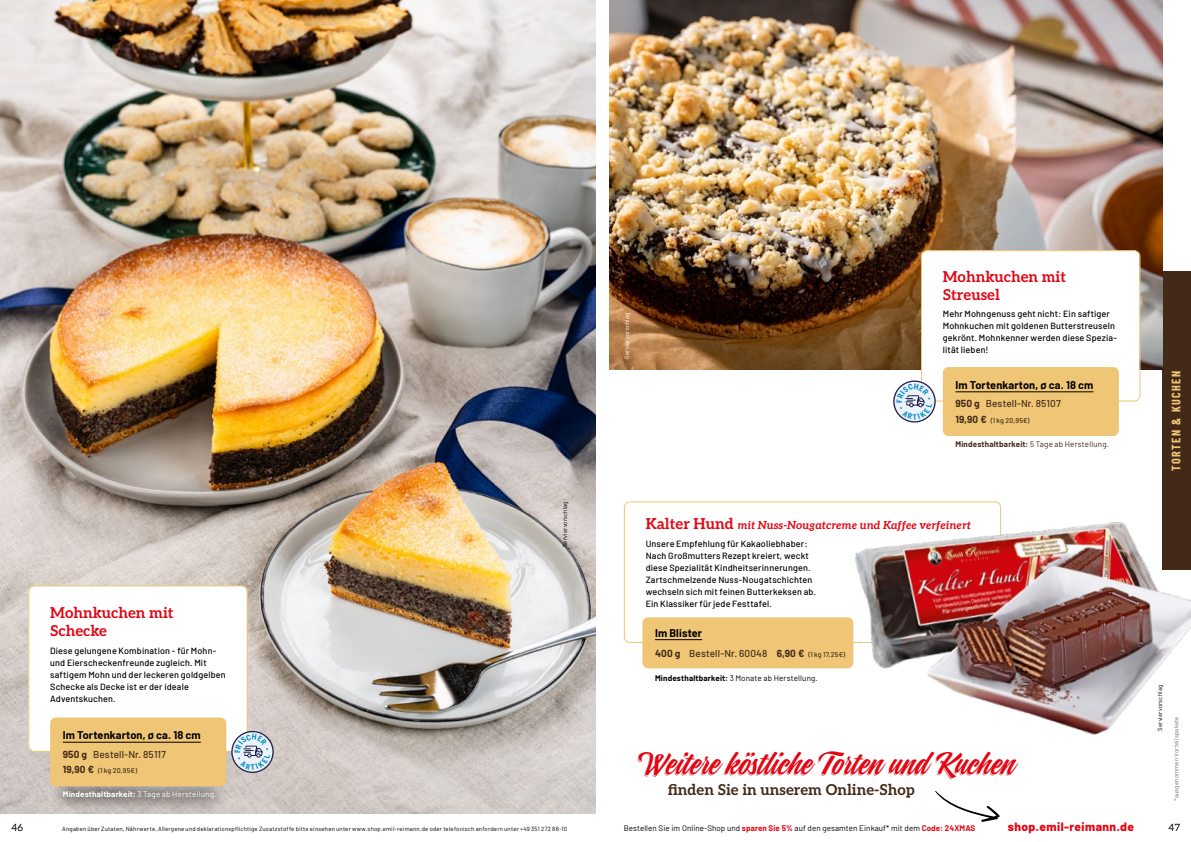
<style>
.page{position:relative;width:1191px;height:842px;background:#fff}
.page>*{position:absolute;margin:0;border:0;box-sizing:border-box;transform-origin:0 0}
.t1{font:30px "Indie Shade";color:#e30613}
.t2{font:700 15px/18px "Aleo";color:#e30613}
.t3{font:700 15px "Aleo";color:#432918}
.t4{font:800 12px "Barlow";letter-spacing:.04em;color:#e30613}
.t5{font:700 12px "Barlow Condensed";letter-spacing:.12em;color:#efc675}
.t6{font:700 11px "Barlow";letter-spacing:.01em;color:#000}
.t7{font:italic 700 11px "Aleo";color:#e30613}
.t8{font:500 10px "Barlow";letter-spacing:.015em;color:#432918}
.t9{font:700 10px "Barlow";letter-spacing:.015em;color:#432918}
.t10{font:10px "Aleo";color:#000}
.t11{font:500 9px/12px "Barlow";letter-spacing:.02em;color:#000}
.t12{font:8px "Barlow";letter-spacing:.01em;color:#000}
.t13{font:700 8px "Barlow";letter-spacing:.02em;color:#fff}
.t14{font:700 8px "Barlow";letter-spacing:.02em;color:#432918}
.t15{font:500 7px "Barlow";letter-spacing:.025em;color:#432918}
.t16{font:6px "Barlow";letter-spacing:.03em;color:#000}
.t17{font:6px "Barlow";letter-spacing:.035em;color:#706f6f}
.t18{font:6px "Barlow";letter-spacing:.02em;color:#fff}
.s1{font-weight:700;font-size:10px}
.s2{font-weight:400}
.s3{font-style:normal;font-size:15px}
.s4{font-weight:700}
.s5{font-weight:700;color:#e30613}
</style>
<div class="page">
<div style="left:1162px;top:272px;width:29px;height:298px;background:#432918"></div>
<img style="left:609px;top:0;width:553px;height:369px">
<img style="left:0;top:0;width:595px;height:814px">
<div style="left:921px;top:251px;width:218px;height:150px;background:#fff;border-radius:6px"></div>
<div style="left:921px;top:250px;width:219px;height:151px;border:1px solid #efc675;border-radius:6px"></div>
<div style="left:942px;top:367px;width:177px;height:69px;background:#efc675;border-radius:6px"></div>
<hr style="left:955px;top:392px;width:138px;height:1px;background:#000">
<div style="left:48px;top:776px;width:182px;height:37px;background:#000;opacity:.75"></div>
<div style="left:28px;top:586px;width:219px;height:165px;background:#fff;border-radius:6px"></div>
<div style="left:28px;top:585px;width:220px;height:167px;border:1px solid #efc675;border-radius:6px"></div>
<div style="left:50px;top:717px;width:176px;height:69px;background:#efc675;border-radius:6px"></div>
<hr style="left:63px;top:742px;width:138px;height:1px;background:#000">
<img style="left:834px;top:505px;width:357px;height:230px">
<div style="left:642px;top:617px;width:211px;height:51px;background:#efc675;border-radius:6px"></div>
<hr style="left:655px;top:639px;width:47px;height:1px;background:#000">
<svg style="left:935px;top:791px;width:65px;height:31px"></svg>
<svg style="left:893px;top:380px;width:43px;height:43px"></svg>
<svg style="left:230px;top:730px;width:45px;height:44px;background:#cbcdd5"></svg>
<h2 class="t2" style="left:50px;top:603px;width:125px">Mohnkuchen mit<br>Schecke</h2>
<p class="t11" style="left:50px;top:644px;width:177px">Diese gelungene Kombination - für Mohn&shy;und Eierscheckenfreunde zugleich. Mit saftigem Mohn und der leckeren goldgelben Schecke als Decke ist er der ideale Adventskuchen.</p>
<p class="t6" style="left:63px;top:727px;width:139px">Im Tortenkarton, ø ca. 18 cm</p>
<p class="t9" style="left:63px;top:746px;width:26px">950 g</p>
<p class="t15" style="left:63px;top:766px;width:76px"><span class="s1">19,90 €</span> (1 kg 20,95€)</p>
<p class="t8" style="left:93px;top:747px;width:74px">Bestell-Nr. 85117</p>
<p class="t13" style="left:63px;top:788px;width:155px">Mindesthaltbarkeit: <span class="s2">3 Tage ab Herstellung.</span></p>
<p class="t16" style="left:560px;top:547px;width:47px;rotate:-90deg">Serviervorschlag</p>
<p class="t18" style="left:622px;top:359px;width:47px;rotate:-90deg">Serviervorschlag</p>
<h2 class="t2" style="left:942px;top:267px;width:125px">Mohnkuchen mit<br>Streusel</h2>
<p class="t11" style="left:942px;top:307px;width:176px">Mehr Mohngenuss geht nicht: Ein saftiger Mohnkuchen mit goldenen Butterstreuseln gekrönt. Mohnkenner werden diese Spezia&shy;lität lieben!</p>
<p class="t6" style="left:955px;top:377px;width:139px">Im Tortenkarton, ø ca. 18 cm</p>
<p class="t8" style="left:985px;top:396px;width:77px">Bestell-Nr. 85107</p>
<p class="t9" style="left:955px;top:396px;width:26px">950 g</p>
<p class="t15" style="left:955px;top:415px;width:76px"><span class="s1">19,90 €</span> (1 kg 20,95€)</p>
<p class="t14" style="left:955px;top:438px;width:155px">Mindesthaltbarkeit: <span class="s2">5 Tage ab Herstellung.</span></p>
<p class="t7" style="left:645px;top:516px;width:327px"><span class="s3">Kalter Hund</span> mit Nuss-Nougatcreme und Kaffee verfeinert</p>
<p class="t11" style="left:645px;top:537px;width:172px">Unsere Empfehlung für Kakaoliebhaber:<br>Nach Großmutters Rezept kreiert, weckt diese Spezialität Kindheitserinnerungen.<br>Zartschmelzende Nuss-Nougatschichten wechseln sich mit feinen Butterkeksen ab.<br>Ein Klassiker für jede Festtafel.</p>
<p class="t6" style="left:655px;top:624px;width:49px">Im Blister</p>
<p class="t8" style="left:655px;top:646px;width:114px"><span class="s4">400 g</span> Bestell-Nr. 60048</p>
<p class="t12" style="left:655px;top:672px;width:164px"><span class="s4">Mindesthaltbarkeit:</span> 3 Monate ab Herstellung.</p>
<p class="t15" style="left:777px;top:649px;width:70px"><span class="s1">6,90 €</span> (1 kg 17,25€)</p>
<h1 class="t1" style="left:642px;top:744px;width:376px">Weitere köstliche Torten und Kuchen</h1>
<h2 class="t3" style="left:668px;top:777px;width:249px">finden Sie in unserem Online-Shop</h2>
<h3 class="t5" style="left:1167px;top:471px;width:102px;rotate:-90deg">TORTEN &amp; KUCHEN</h3>
<p class="t16" style="left:1155px;top:731px;width:47px;rotate:-90deg">Serviervorschlag</p>
<p class="t17" style="left:1172px;top:801px;width:86px;rotate:-90deg">*ausgenommen Vorteilspakete</p>
<p class="t10" style="left:11px;top:819px;width:13px">46</p>
<p class="t12" style="left:624px;top:822px;width:353px">Bestellen Sie im Online-Shop und <span class="s5">sparen Sie 5%</span> auf den gesamten Einkauf* mit dem <span class="s5">Code: 24XMAS</span></p>
<h3 class="t4" style="left:1007px;top:817px;width:128px">shop.emil-reimann.de</h3>
<p class="t10" style="left:1168px;top:819px;width:14px">47</p>
<p class="t16" style="left:62px;top:824px;width:506px">Angaben über Zutaten, Nährwerte, Allergene und deklarationspflichtige Zusatzstoffe bitte einsehen unter www.shop.emil-reimann.de oder telefonisch anfordern unter +49 351 272 88-10</p>
</div>
